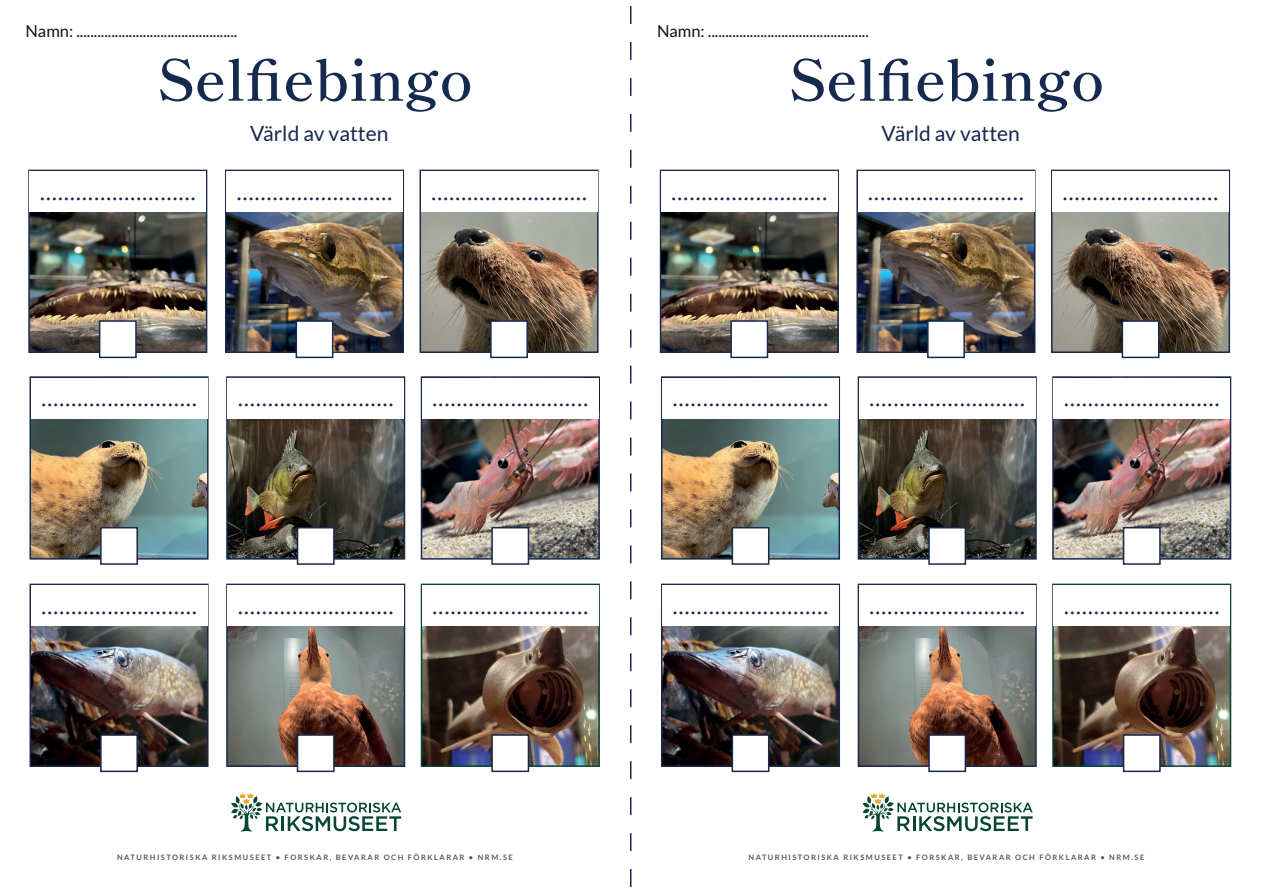
<style>
.page{position:relative;width:1263px;height:893px;background:#fff}
.page>*{position:absolute;margin:0;border:0;box-sizing:border-box;transform-origin:0 0}
.t1{font:600 57px "Shippori Mincho";color:#16294f}
.t2{font:600 22.5px "Shippori Mincho";color:#16294f}
.t3{font:21px "Lato";color:#16294f}
.t4{font:16.5px "Lato";color:#101315}
.t5{font:700 7.5px "Lato";letter-spacing:.2em;color:#57585a}
</style>
<div class="page">
<img style="left:31px;top:212px;width:173px;height:138px">
<div style="left:28px;top:170px;width:179px;height:183px;border:2px solid #16294f"></div>
<img style="left:228px;top:212px;width:173px;height:138px">
<div style="left:225px;top:170px;width:179px;height:183px;border:2px solid #16294f"></div>
<img style="left:422px;top:212px;width:174px;height:138px">
<div style="left:419px;top:170px;width:180px;height:183px;border:2px solid #16294f"></div>
<svg style="left:231px;top:793px;width:170px;height:38px"></svg>
<svg style="left:630px;top:6px;width:1px;height:881px"></svg>
<img style="left:33px;top:419px;width:173px;height:138px">
<div style="left:30px;top:376px;width:179px;height:184px;border:2px solid #16294f"></div>
<img style="left:229px;top:419px;width:173px;height:138px">
<div style="left:226px;top:376px;width:179px;height:184px;border:2px solid #16294f"></div>
<img style="left:424px;top:419px;width:173px;height:138px">
<div style="left:421px;top:376px;width:179px;height:184px;border:2px solid #16294f"></div>
<img style="left:33px;top:626px;width:173px;height:138px">
<div style="left:30px;top:584px;width:179px;height:183px;border:2px solid #16294f"></div>
<img style="left:229px;top:626px;width:173px;height:138px">
<div style="left:226px;top:584px;width:179px;height:183px;border:2px solid #16294f"></div>
<img style="left:424px;top:626px;width:173px;height:138px">
<div style="left:421px;top:584px;width:179px;height:183px;border:2px solid #074635"></div>
<div style="left:99px;top:320px;width:38px;height:38px;background:#fff;border:2px solid #16294f"></div>
<div style="left:296px;top:320px;width:37px;height:38px;background:#fff;border:2px solid #16294f"></div>
<div style="left:490px;top:320px;width:38px;height:38px;background:#fff;border:2px solid #16294f"></div>
<div style="left:100px;top:527px;width:38px;height:38px;background:#fff;border:2px solid #16294f"></div>
<div style="left:297px;top:527px;width:38px;height:38px;background:#fff;border:2px solid #16294f"></div>
<div style="left:491px;top:527px;width:38px;height:38px;background:#fff;border:2px solid #16294f"></div>
<div style="left:100px;top:734px;width:38px;height:38px;background:#fff;border:2px solid #16294f"></div>
<div style="left:297px;top:734px;width:38px;height:38px;background:#fff;border:2px solid #16294f"></div>
<div style="left:491px;top:734px;width:38px;height:38px;background:#fff;border:2px solid #16294f"></div>
<div style="left:30px;top:171px;width:176px;height:41px;background:#fff"></div>
<div style="left:226px;top:171px;width:177px;height:41px;background:#fff"></div>
<div style="left:421px;top:171px;width:176px;height:41px;background:#fff"></div>
<div style="left:31px;top:378px;width:176px;height:40px;background:#fff"></div>
<div style="left:228px;top:378px;width:176px;height:40px;background:#fff"></div>
<div style="left:422px;top:378px;width:176px;height:40px;background:#fff"></div>
<div style="left:31px;top:585px;width:176px;height:40px;background:#fff"></div>
<div style="left:228px;top:585px;width:176px;height:40px;background:#fff"></div>
<div style="left:422px;top:585px;width:176px;height:40px;background:#fff"></div>
<img style="left:663px;top:212px;width:173px;height:138px">
<div style="left:660px;top:170px;width:179px;height:183px;border:2px solid #16294f"></div>
<img style="left:859px;top:212px;width:173px;height:138px">
<div style="left:856px;top:170px;width:179px;height:183px;border:2px solid #16294f"></div>
<img style="left:1054px;top:212px;width:173px;height:138px">
<div style="left:1051px;top:170px;width:179px;height:183px;border:2px solid #16294f"></div>
<svg style="left:862px;top:793px;width:171px;height:38px"></svg>
<img style="left:664px;top:419px;width:173px;height:138px">
<div style="left:661px;top:376px;width:179px;height:184px;border:2px solid #16294f"></div>
<img style="left:861px;top:419px;width:173px;height:138px">
<div style="left:858px;top:376px;width:179px;height:184px;border:2px solid #16294f"></div>
<img style="left:1055px;top:419px;width:173px;height:138px">
<div style="left:1052px;top:376px;width:179px;height:184px;border:2px solid #16294f"></div>
<img style="left:664px;top:626px;width:173px;height:138px">
<div style="left:661px;top:584px;width:179px;height:183px;border:2px solid #16294f"></div>
<img style="left:861px;top:626px;width:173px;height:138px">
<div style="left:858px;top:584px;width:179px;height:183px;border:2px solid #16294f"></div>
<img style="left:1055px;top:626px;width:173px;height:138px">
<div style="left:1052px;top:584px;width:179px;height:183px;border:2px solid #074635"></div>
<div style="left:730px;top:320px;width:38px;height:38px;background:#fff;border:2px solid #16294f"></div>
<div style="left:927px;top:320px;width:38px;height:38px;background:#fff;border:2px solid #16294f"></div>
<div style="left:1122px;top:320px;width:37px;height:38px;background:#fff;border:2px solid #16294f"></div>
<div style="left:732px;top:527px;width:37px;height:38px;background:#fff;border:2px solid #16294f"></div>
<div style="left:928px;top:527px;width:38px;height:38px;background:#fff;border:2px solid #16294f"></div>
<div style="left:1123px;top:527px;width:38px;height:38px;background:#fff;border:2px solid #16294f"></div>
<div style="left:732px;top:734px;width:37px;height:38px;background:#fff;border:2px solid #16294f"></div>
<div style="left:928px;top:734px;width:38px;height:38px;background:#fff;border:2px solid #16294f"></div>
<div style="left:1123px;top:734px;width:38px;height:38px;background:#fff;border:2px solid #16294f"></div>
<div style="left:661px;top:171px;width:176px;height:41px;background:#fff"></div>
<div style="left:858px;top:171px;width:176px;height:41px;background:#fff"></div>
<div style="left:1052px;top:171px;width:176px;height:41px;background:#fff"></div>
<div style="left:662px;top:378px;width:177px;height:40px;background:#fff"></div>
<div style="left:859px;top:378px;width:176px;height:40px;background:#fff"></div>
<div style="left:1054px;top:378px;width:176px;height:40px;background:#fff"></div>
<div style="left:662px;top:585px;width:177px;height:40px;background:#fff"></div>
<div style="left:859px;top:585px;width:176px;height:40px;background:#fff"></div>
<div style="left:1054px;top:585px;width:176px;height:40px;background:#fff"></div>
<p class="t4" style="left:26px;top:22px;width:213px">Namn: ..............................................</p>
<p class="t4" style="left:657px;top:22px;width:213px">Namn: ..............................................</p>
<h1 class="t1" style="left:157px;top:45px;width:317px">Selfiebingo</h1>
<h1 class="t1" style="left:789px;top:45px;width:317px">Selfiebingo</h1>
<p class="t3" style="left:250px;top:122px;width:140px">Värld av vatten</p>
<p class="t3" style="left:882px;top:122px;width:140px">Värld av vatten</p>
<p class="t2" style="left:39px;top:178px;width:158px">..........................</p>
<p class="t2" style="left:236px;top:178px;width:158px">..........................</p>
<p class="t2" style="left:431px;top:178px;width:158px">..........................</p>
<p class="t2" style="left:671px;top:178px;width:158px">..........................</p>
<p class="t2" style="left:868px;top:178px;width:158px">..........................</p>
<p class="t2" style="left:1062px;top:178px;width:158px">..........................</p>
<p class="t2" style="left:41px;top:384px;width:158px">..........................</p>
<p class="t2" style="left:237px;top:384px;width:158px">..........................</p>
<p class="t2" style="left:432px;top:384px;width:158px">..........................</p>
<p class="t2" style="left:672px;top:384px;width:158px">..........................</p>
<p class="t2" style="left:869px;top:384px;width:158px">..........................</p>
<p class="t2" style="left:1063px;top:384px;width:158px">..........................</p>
<p class="t2" style="left:41px;top:591px;width:158px">..........................</p>
<p class="t2" style="left:237px;top:591px;width:158px">..........................</p>
<p class="t2" style="left:432px;top:591px;width:158px">..........................</p>
<p class="t2" style="left:672px;top:591px;width:158px">..........................</p>
<p class="t2" style="left:869px;top:591px;width:158px">..........................</p>
<p class="t2" style="left:1063px;top:591px;width:158px">..........................</p>
<p class="t5" style="left:117px;top:853px;width:397px">NATURHISTORISKA RIKSMUSEET • FORSKAR, BEVARAR OCH FÖRKLARAR • NRM.SE</p>
<p class="t5" style="left:748px;top:853px;width:397px">NATURHISTORISKA RIKSMUSEET • FORSKAR, BEVARAR OCH FÖRKLARAR • NRM.SE</p>
</div>
